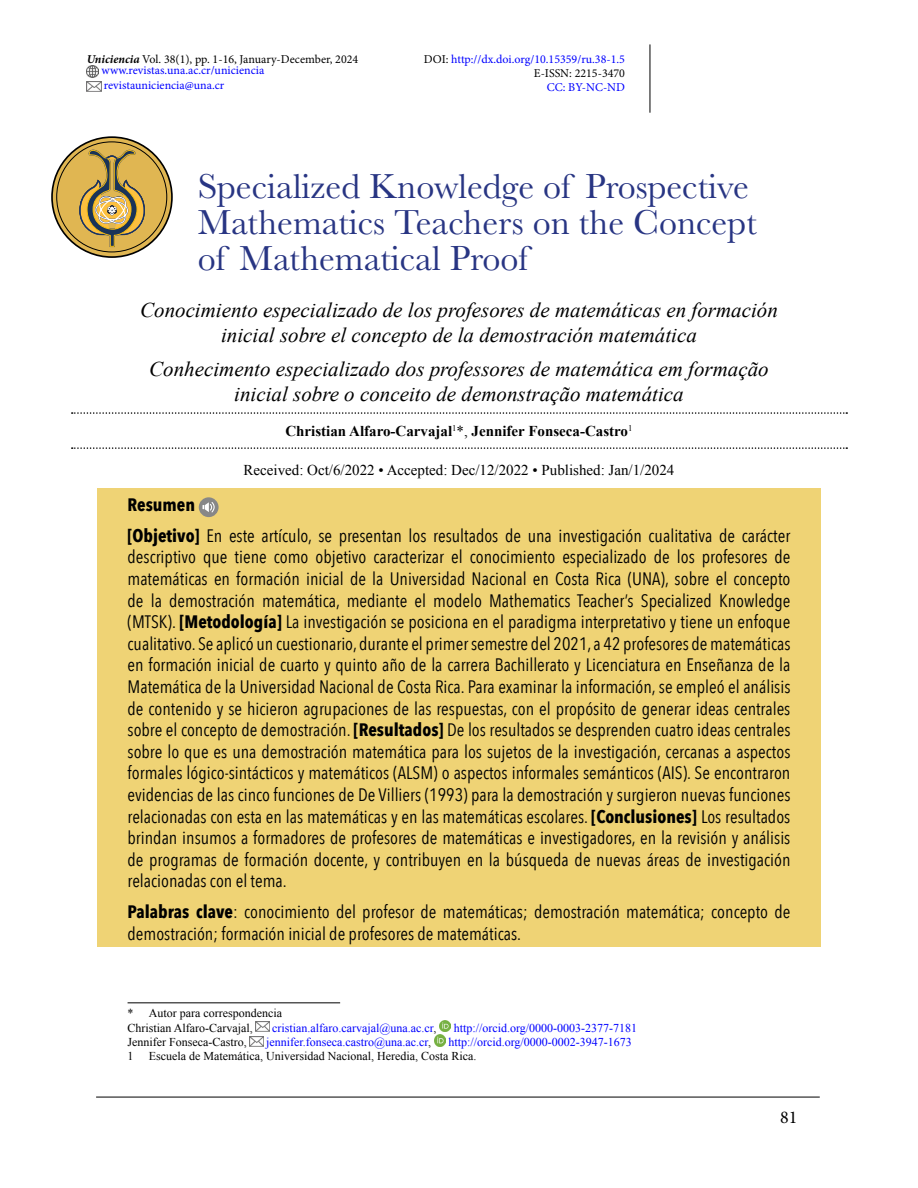
<style>
.page{position:relative;width:918px;height:1188px;background:#fff}
.page>*{position:absolute;margin:0;border:0;box-sizing:border-box;transform-origin:0 0}
.t1{font:36px/36px "Baskerville";color:#283583}
.t2{font:italic 21px/25.2px "Times New Roman";color:#000;text-align:center}
.t3{font:18px/21.6px "Avenir Next Condensed";color:#000}
.t4{font:18px "Minion Pro";color:#000}
.t5{font:15px "Times New Roman";color:#000}
.t6{font:700 15px "Times New Roman";color:#000}
.t7{font:12px "Times New Roman";color:#00f}
.t8{font:12px/14.4px "Times New Roman";color:#000}
.t9{font:12px/14.4px "Minion Pro";color:#00f;text-align:right}
.t10{font:12px/11.4px "Minion Pro";color:#000}
.s1{font-weight:700;font-style:italic}
.s2{color:#00f}
.s3{color:#000}
.s4{font-weight:400}
.s5{font-weight:700}
</style>
<div class="page">
<hr style="left:96px;top:1097px;width:724px;height:1px;background:#000">
<hr style="left:650px;top:44px;width:1px;height:69px;background:#000">
<svg style="left:52px;top:137px;width:120px;height:120px;background:#c5a048"></svg>
<div style="left:51px;top:136px;width:122px;height:122px;border:2px solid #000;border-radius:50%"></div>
<svg style="left:79px;top:149px;width:67px;height:99px;background:#bb9d52"></svg>
<div style="left:97px;top:488px;width:724px;height:459px;background:#efd375"></div>
<svg style="left:72px;top:412px;width:775px;height:2px"></svg>
<svg style="left:72px;top:447px;width:775px;height:2px"></svg>
<svg style="left:87px;top:65px;width:12px;height:12px"></svg>
<img style="left:87px;top:81px;width:14px;height:11px">
<div style="left:199px;top:497px;width:20px;height:20px;background:#878787;border-radius:50%"></div>
<svg style="left:203px;top:502px;width:12px;height:10px"></svg>
<hr style="left:128px;top:1002px;width:212px;height:1px;background:#000">
<svg style="left:250px;top:1022px;width:19px;height:24px"></svg>
<svg style="left:434px;top:1020px;width:17px;height:26px"></svg>
<p class="t10" style="left:102px;top:53px;width:258px;text-indent:-15px"><span class="s1">Uniciencia</span> Vol. 38(1), pp. 1-16, January-December, 2024 <span class="s2">www.revistas.una.ac.cr/uniciencia</span></p>
<p class="t9" style="left:104px;top:78px;width:122px">revistauniciencia@una.cr</p>
<p class="t9" style="left:424px;top:52px;width:203px"><span class="s3">DOI:</span> http://dx.doi.org/10.15359/ru.38-1.5<br><span class="s3">E-ISSN: 2215-3470</span></p>
<p class="t9" style="left:547px;top:81px;width:80px">CC: BY-NC-ND</p>
<h1 class="t1" style="left:198px;top:169px;width:561px">Specialized Knowledge of Prospective<br>Mathematics Teachers on the Concept of Mathematical Proof</h1>
<p class="t2" style="left:140px;top:296px;width:639px">Conocimiento especializado de los profesores de matemáticas en formación inicial sobre el concepto de la demostración matemática</p>
<p class="t2" style="left:149px;top:355px;width:621px">Conhecimento especializado dos professores de matemática em formação inicial sobre o conceito de demonstração matemática</p>
<p class="t6" style="left:285px;top:420px;width:349px">Christian Alfaro-Carvajal<sup>1</sup><span class="s4">*,</span> Jennifer Fonseca-Castro<sup>1</sup></p>
<p class="t5" style="left:244px;top:460px;width:432px">Received: Oct/6/2022 • Accepted: Dec/12/2022 • Published: Jan/1/2024</p>
<p class="t3" style="left:128px;top:489px;width:664px;line-height:30.6px"><span class="s5">Resumen<br>[Objetivo]</span> En este artículo, se presentan los resultados de una investigación cualitativa de carácter</p>
<p class="t3" style="left:128px;top:545px;width:664px;text-align:justify">descriptivo que tiene como objetivo caracterizar el conocimiento especializado de los profesores de matemáticas en formación inicial de la Universidad Nacional en Costa Rica (UNA), sobre el concepto de la demostración matemática, mediante el modelo Mathematics Teacher’s Specialized Knowledge (MTSK). <span class="s5">[Metodología]</span> La investigación se posiciona en el paradigma interpretativo y tiene un enfoque cualitativo. Se aplicó un cuestionario, durante el primer semestre del 2021, a 42 profesores de matemáticas en formación inicial de cuarto y quinto año de la carrera Bachillerato y Licenciatura en Enseñanza de la Matemática de la Universidad Nacional de Costa Rica. Para examinar la información, se empleó el análisis de contenido y se hicieron agrupaciones de las respuestas, con el propósito de generar ideas centrales sobre el concepto de demostración. <span class="s5">[Resultados]</span> De los resultados se desprenden cuatro ideas centrales sobre lo que es una demostración matemática para los sujetos de la investigación, cercanas a aspectos formales lógico-sintácticos y matemáticos (ALSM) o aspectos informales semánticos (AIS). Se encontraron evidencias de las cinco funciones de De Villiers (1993) para la demostración y surgieron nuevas funciones relacionadas con esta en las matemáticas y en las matemáticas escolares. <span class="s5">[Conclusiones]</span> Los resultados brindan insumos a formadores de profesores de matemáticas e investigadores, en la revisión y análisis de programas de formación docente, y contribuyen en la búsqueda de nuevas áreas de investigación relacionadas con el tema.</p>
<p class="t3" style="left:128px;top:900px;width:664px"><span class="s5">Palabras clave</span>: conocimiento del profesor de matemáticas; demostración matemática; concepto de demostración; formación inicial de profesores de matemáticas.</p>
<p class="t8" style="left:128px;top:1006px;width:156px">* Autor para correspondencia<br>Christian Alfaro-Carvajal,</p>
<p class="t7" style="left:272px;top:1020px;width:166px">cristian.alfaro.carvajal@una.ac.cr<span class="s3">,</span></p>
<p class="t7" style="left:454px;top:1020px;width:185px">http://orcid.org/0000-0003-2377-7181</p>
<p class="t8" style="left:128px;top:1035px;width:121px">Jennifer Fonseca-Castro,</p>
<p class="t7" style="left:266px;top:1034px;width:166px">jennifer.fonseca.castro@una.ac.cr<span class="s3">,</span></p>
<p class="t7" style="left:448px;top:1034px;width:185px">http://orcid.org/0000-0002-3947-1673</p>
<p class="t8" style="left:128px;top:1049px;width:7px">1</p>
<p class="t8" style="left:149px;top:1049px;width:329px">Escuela de Matemática, Universidad Nacional, Heredia, Costa Rica.</p>
<p class="t4" style="left:780px;top:1105px;width:19px">81</p>
</div>
